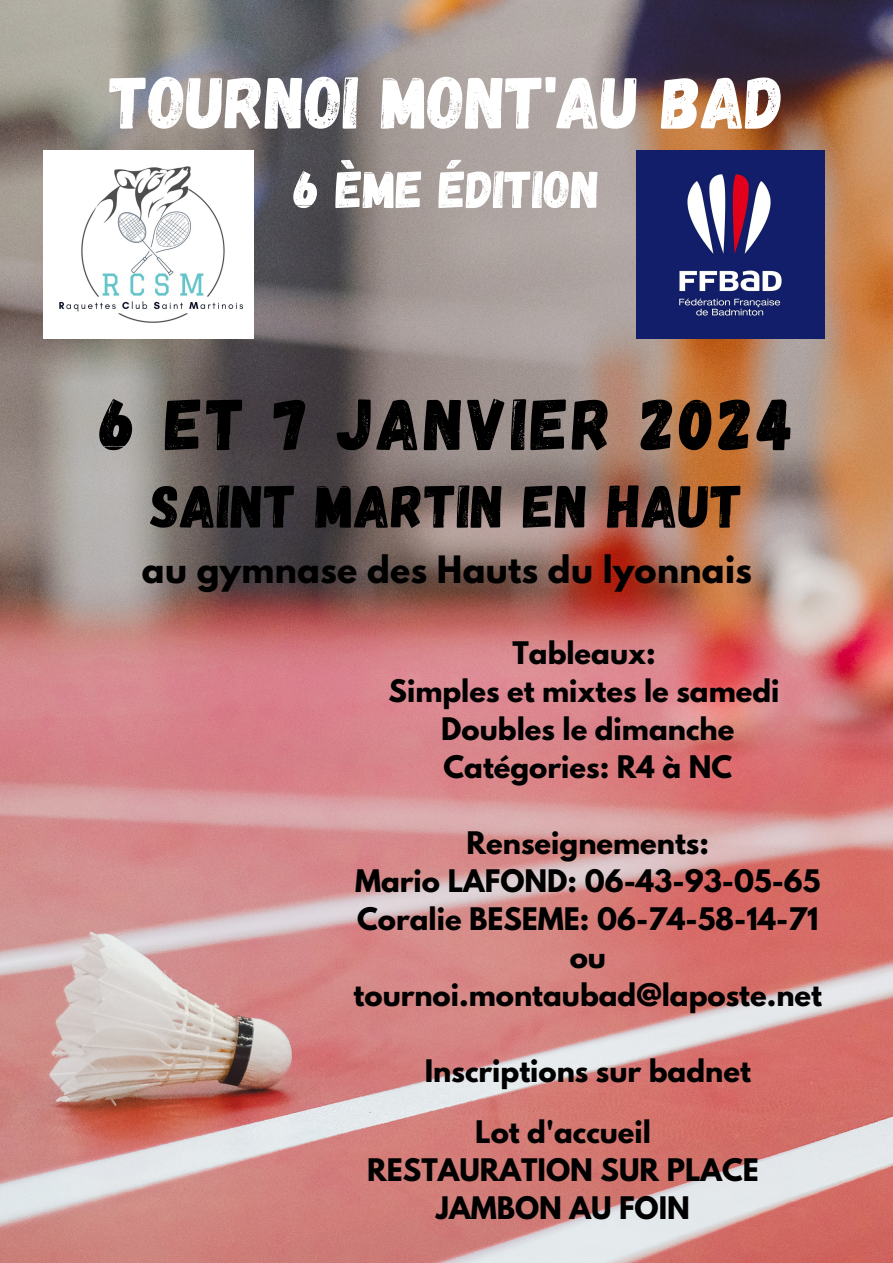
<style>
.page{position:relative;width:893px;height:1263px;background:#fff}
.page>*{position:absolute;margin:0;border:0;box-sizing:border-box;transform-origin:0 0}
.t1{font:73.5px "Gagalin";color:#fff}
.t2{font:72.75px "Gagalin";letter-spacing:.05em;color:#000}
.t3{font:60.45px "Gagalin";letter-spacing:.01em;color:#000}
.t4{font:52.5px "Gagalin";color:#fff}
.t5{font:700 33.45px "League Spartan";letter-spacing:.01em;color:#000}
.t6{font:700 27.53px "League Spartan";color:#000}
</style>
<div class="page">
<img style="left:0;top:0;width:893px;height:1263px">
<img style="left:43px;top:151px;width:211px;height:188px">
<img style="left:636px;top:151px;width:188px;height:188px">
<p class="t1" style="left:110px;top:55px;width:675px">TOURNOI MONT'AU BAD</p>
<p class="t4" style="left:294px;top:155px;width:307px">6 ÈME ÉDITION</p>
<p class="t2" style="left:100px;top:377px;width:695px">6 ET 7 JANVIER 2024</p>
<p class="t3" style="left:151px;top:467px;width:593px">SAINT MARTIN EN HAUT</p>
<p class="t5" style="left:142px;top:553px;width:611px">au gymnase des Hauts du lyonnais</p>
<p class="t6" style="left:512px;top:639px;width:145px">Tableaux:</p>
<p class="t6" style="left:388px;top:677px;width:392px">Simples et mixtes le samedi</p>
<p class="t6" style="left:441px;top:715px;width:294px">Doubles le dimanche</p>
<p class="t6" style="left:443px;top:753px;width:290px">Catégories: R4 à NC</p>
<p class="t6" style="left:466px;top:829px;width:244px">Renseignements:</p>
<p class="t6" style="left:355px;top:867px;width:467px">Mario LAFOND: 06-43-93-05-65</p>
<p class="t6" style="left:357px;top:905px;width:463px">Coralie BESEME: 06-74-58-14-71</p>
<p class="t6" style="left:570px;top:943px;width:38px">ou</p>
<p class="t6" style="left:353px;top:981px;width:470px">tournoi.montaubad@laposte.net</p>
<p class="t6" style="left:425px;top:1057px;width:328px">Inscriptions sur badnet</p>
<p class="t6" style="left:475px;top:1118px;width:177px">Lot d'accueil</p>
<p class="t6" style="left:367px;top:1156px;width:393px">RESTAURATION SUR PLACE</p>
<p class="t6" style="left:436px;top:1194px;width:255px">JAMBON AU FOIN</p>
</div>
